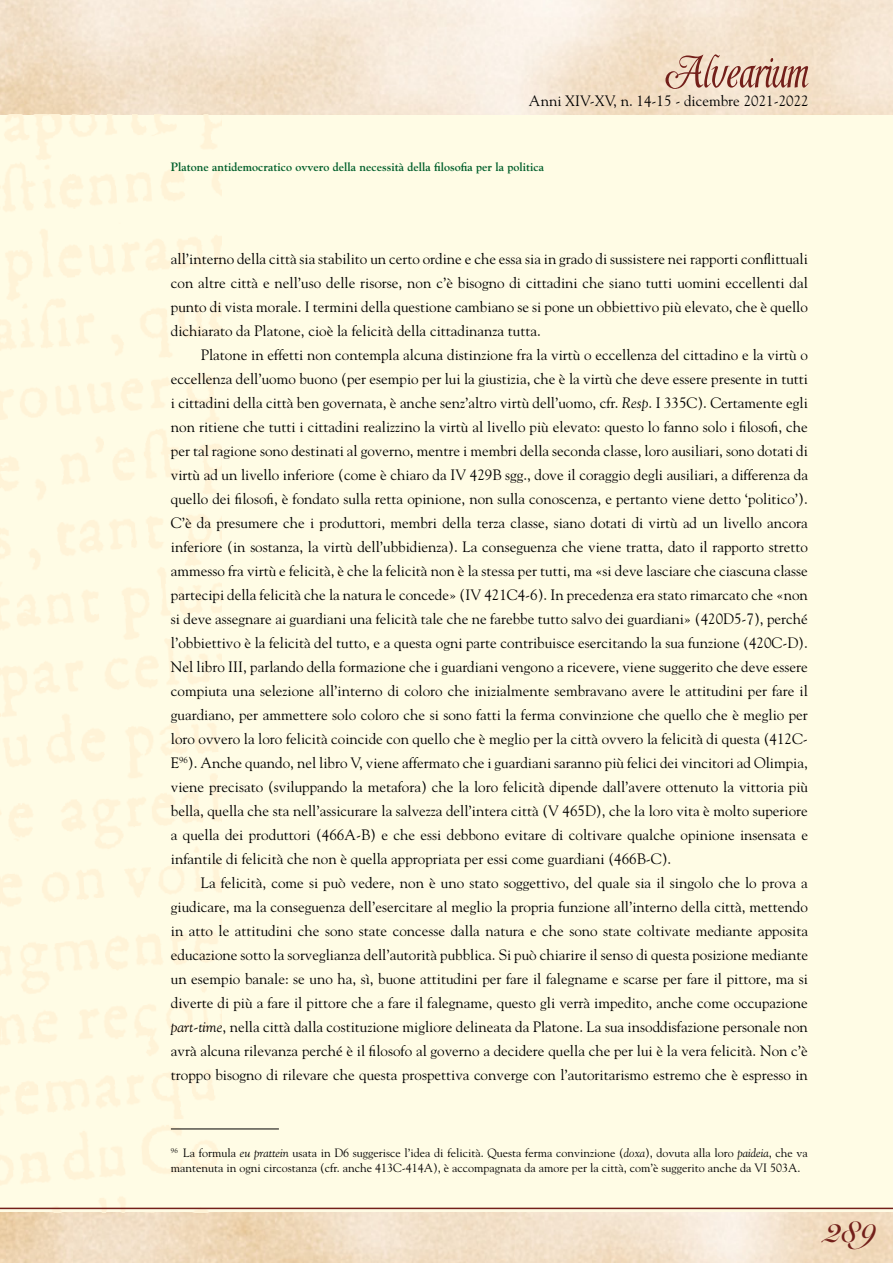
<style>
.page{position:relative;width:893px;height:1263px;background:#fffce5}
.page>*{position:absolute;margin:0;border:0;box-sizing:border-box;transform-origin:0 0}
.t1{font:33px "Snell Roundhand Bold Script";color:#731f1a}
.t2{font:15px/24px "Goudy Std";color:#000;text-align:justify}
.test_nota{font:12px/15px "Goudy Std";color:#000}
.t3{font:700 12px "Goudy Std";color:#005f2b}
.s1{font-style:italic}
</style>
<div class="page">
<img style="left:0;top:0;width:893px;height:115px">
<hr style="left:0;top:1207px;width:893px;height:2px;background:#731f1a">
<svg style="left:665px;top:54px;width:144px;height:35px;background:#d4b3a0"></svg>
<hr style="left:171px;top:1128px;width:108px;height:1px;background:#000">
<p class="t2" style="left:529px;top:88px;width:281px">Anni XIV-XV, n. 14-15 - dicembre 2021-2022</p>
<p class="t3" style="left:171px;top:159px;width:375px">Platone antidemocratico ovvero della necessità della filosofia per la politica</p>
<p class="t2" style="left:171px;top:247px;width:639px">all’interno della città sia stabilito un certo ordine e che essa sia in grado di sussistere nei rapporti conflittuali con altre città e nell’uso delle risorse, non c’è bisogno di cittadini che siano tutti uomini eccellenti dal punto di vista morale. I termini della questione cambiano se si pone un obbiettivo più elevato, che è quello dichiarato da Platone, cioè la felicità della cittadinanza tutta.</p>
<p class="t2" style="left:171px;top:343px;width:639px;text-indent:30px">Platone in effetti non contempla alcuna distinzione fra la virtù o eccellenza del cittadino e la virtù o eccellenza dell’uomo buono (per esempio per lui la giustizia, che è la virtù che deve essere presente in tutti i cittadini della città ben governata, è anche senz’altro virtù dell’uomo, cfr. <span class="s1">Resp</span>. I 335C). Certamente egli non ritiene che tutti i cittadini realizzino la virtù al livello più elevato: questo lo fanno solo i filosofi, che per tal ragione sono destinati al governo, mentre i membri della seconda classe, loro ausiliari, sono dotati di virtù ad un livello inferiore (come è chiaro da IV 429B sgg., dove il coraggio degli ausiliari, a differenza da quello dei filosofi, è fondato sulla retta opinione, non sulla conoscenza, e pertanto viene detto ‘politico’).<br>C’è da presumere che i produttori, membri della terza classe, siano dotati di virtù ad un livello ancora inferiore (in sostanza, la virtù dell’ubbidienza). La conseguenza che viene tratta, dato il rapporto stretto ammesso fra virtù e felicità, è che la felicità non è la stessa per tutti, ma «si deve lasciare che ciascuna classe partecipi della felicità che la natura le concede» (IV 421C4-6). In precedenza era stato rimarcato che «non si deve assegnare ai guardiani una felicità tale che ne farebbe tutto salvo dei guardiani» (420D5-7), perché l’obbiettivo è la felicità del tutto, e a questa ogni parte contribuisce esercitando la sua funzione (420C-D).<br>Nel libro III, parlando della formazione che i guardiani vengono a ricevere, viene suggerito che deve essere compiuta una selezione all’interno di coloro che inizialmente sembravano avere le attitudini per fare il guardiano, per ammettere solo coloro che si sono fatti la ferma convinzione che quello che è meglio per loro ovvero la loro felicità coincide con quello che è meglio per la città ovvero la felicità di questa (412C-E<sup>96</sup>). Anche quando, nel libro V, viene affermato che i guardiani saranno più felici dei vincitori ad Olimpia, viene precisato (sviluppando la metafora) che la loro felicità dipende dall’avere ottenuto la vittoria più bella, quella che sta nell’assicurare la salvezza dell’intera città (V 465D), che la loro vita è molto superiore a quella dei produttori (466A-B) e che essi debbono evitare di coltivare qualche opinione insensata e infantile di felicità che non è quella appropriata per essi come guardiani (466B-C).</p>
<p class="t2" style="left:171px;top:871px;width:639px;text-indent:30px">La felicità, come si può vedere, non è uno stato soggettivo, del quale sia il singolo che lo prova a giudicare, ma la conseguenza dell’esercitare al meglio la propria funzione all’interno della città, mettendo in atto le attitudini che sono state concesse dalla natura e che sono state coltivate mediante apposita educazione sotto la sorveglianza dell’autorità pubblica. Si può chiarire il senso di questa posizione mediante un esempio banale: se uno ha, sì, buone attitudini per fare il falegname e scarse per fare il pittore, ma si diverte di più a fare il pittore che a fare il falegname, questo gli verrà impedito, anche come occupazione <span class="s1">part-time</span>, nella città dalla costituzione migliore delineata da Platone. La sua insoddisfazione personale non avrà alcuna rilevanza perché è il filosofo al governo a decidere quella che per lui è la vera felicità. Non c’è troppo bisogno di rilevare che questa prospettiva converge con l’autoritarismo estremo che è espresso in</p>
<p class="test_nota" style="left:171px;top:1145px;width:638px"><sup>96</sup> La formula <span class="s1">eu prattein</span> usata in D6 suggerisce l’idea di felicità. Questa ferma convinzione (<span class="s1">doxa</span>), dovuta alla loro <span class="s1">paideia</span>, che va mantenuta in ogni circostanza (cfr. anche 413C-414A), è accompagnata da amore per la città, com’è suggerito anche da VI 503A.</p>
<h1 class="t1" style="left:824px;top:1211px;width:55px">289</h1>
</div>
